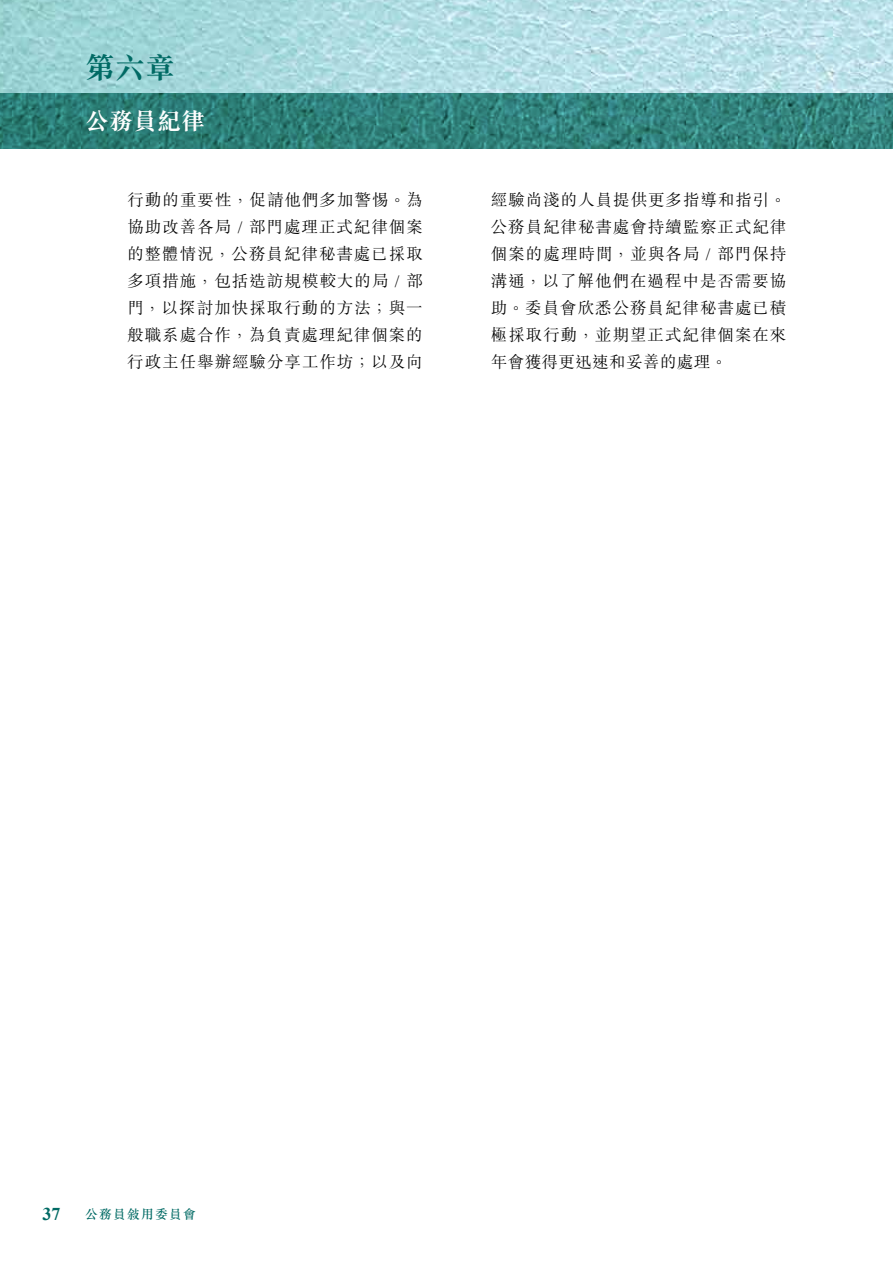
<style>
.page{position:relative;width:893px;height:1263px;background:#fff}
.page>*{position:absolute;margin:0;border:0;box-sizing:border-box;transform-origin:0 0}
.t1{font:700 30px "M Sung HK";color:#006a64}
.t2{font:700 24px "M Sung HK";color:#fff}
.t3{font:700 18px "Times New Roman";color:#006a64}
.t4{font:300 16.5px/27px "M Sung HK";letter-spacing:.06em;color:#000;text-align:justify}
.t5{font:500 12.75px "M Sung HK";letter-spacing:.1em;color:#006a64}
.s1{font-family:"Times New Roman";font-weight:400}
</style>
<div class="page">
<img style="left:0;top:0;width:893px;height:94px">
<img style="left:0;top:94px;width:893px;height:55px">
<h1 class="t1" style="left:85px;top:53px;width:91px">第六章</h1>
<h2 class="t2" style="left:85px;top:109px;width:121px">公務員紀律</h2>
<p class="t4" style="left:127px;top:185px;width:297px">行動的重要性，促請他們多加警惕。為協助改善各局 <span class="s1">/</span> 部門處理正式紀律個案的整體情況，公務員紀律秘書處已採取多項措施，包括造訪規模較大的局 <span class="s1">/</span> 部門，以探討加快採取行動的方法；與一般職系處合作，為負責處理紀律個案的行政主任舉辦經驗分享工作坊；以及向</p>
<p class="t4" style="left:491px;top:185px;width:297px">經驗尚淺的人員提供更多指導和指引。公務員紀律秘書處會持續監察正式紀律個案的處理時間，並與各局 <span class="s1">/</span> 部門保持溝通，以了解他們在過程中是否需要協助。委員會欣悉公務員紀律秘書處已積極採取行動，並期望正式紀律個案在來年會獲得更迅速和妥善的處理。</p>
<p class="t3" style="left:43px;top:1202px;width:19px">37</p>
<p class="t5" style="left:85px;top:1206px;width:112px">公務員敍用委員會</p>
</div>
